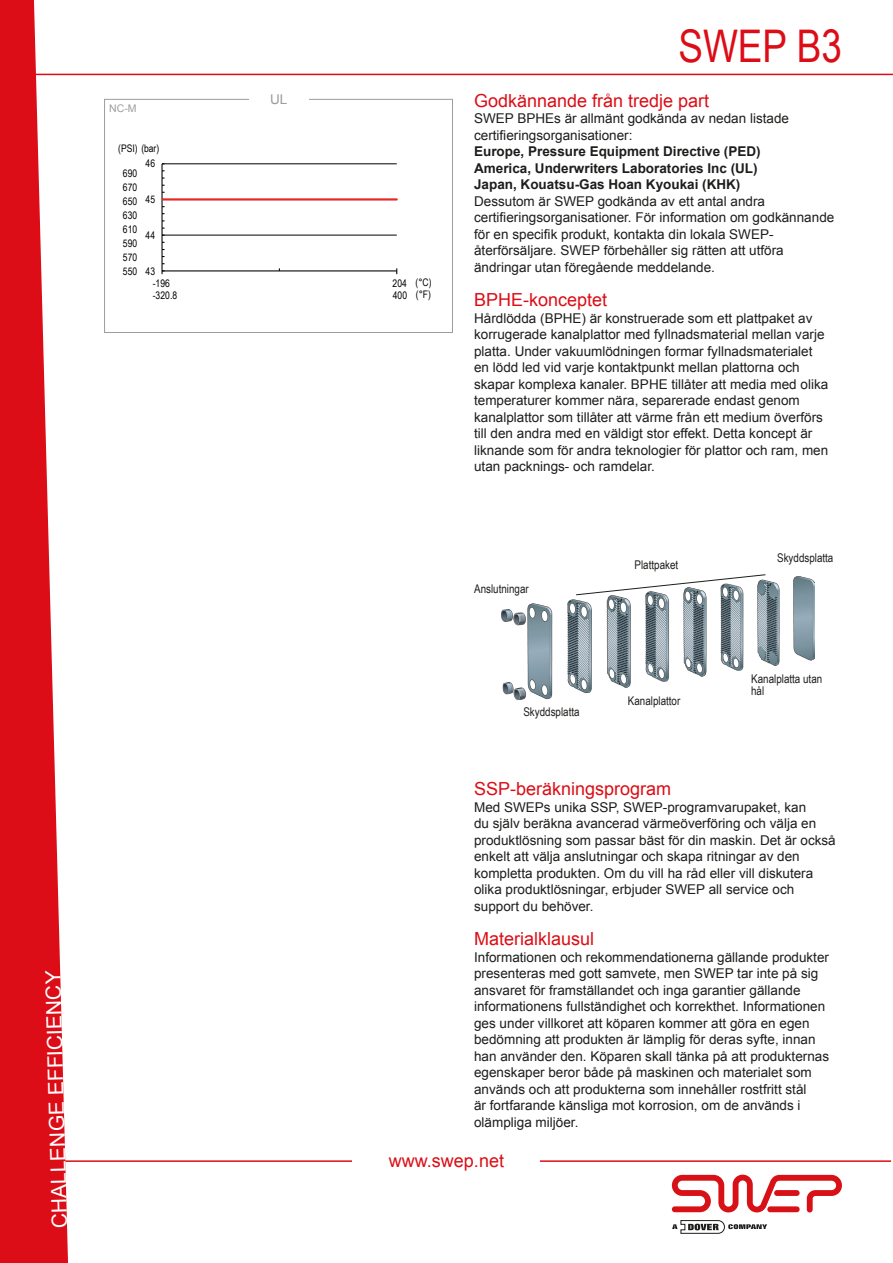
<style>
.page{position:relative;width:893px;height:1263px;background:#fff}
.page>*{position:absolute;margin:0;border:0;box-sizing:border-box;transform-origin:0 0}
.Rubrik_Arial_bold_30{font:45px "Arial Narrow";color:#dc0d16}
.t1{font:21px "Arial";color:#fff}
.t2{font:18px "Arial";color:#dc0d16}
.t3{font:13.5px/16.5px "Arial";color:#1d1d1b}
.t4{font:700 13.5px/16.5px "Arial";color:#1d1d1b}
.Bröd_9_11{font:13.5px "Arial";color:#9d9d9d}
.t5{font:12px/12px "Arial Narrow";color:#1d1d1b}
.t6{font:10.5px "Arial Narrow";letter-spacing:.005em;color:#020204}
.Bröd_9_11-2{font:10.5px "Arial";color:#9d9d9d}
</style>
<div class="page">
<svg style="left:672px;top:1220px;width:95px;height:13px"></svg>
<svg style="left:672px;top:1175px;width:170px;height:37px"></svg>
<svg style="left:0;top:0;width:68px;height:1263px;fill:#dc0d16"></svg>
<hr style="left:0;top:1160px;width:891px;height:2px;background:#dc0d16">
<hr style="left:0;top:74px;width:893px;height:1px;background:#dc0d16">
<div style="left:353px;top:1154px;width:187px;height:13px;background:#fff"></div>
<img style="left:501px;top:577px;width:314px;height:122px">
<svg style="left:575px;top:574px;width:191px;height:22px"></svg>
<div style="left:104px;top:99px;width:349px;height:234px;border:1px solid #9d9d9d"></div>
<div style="left:249px;top:94px;width:59px;height:10px;background:#fff"></div>
<hr style="left:162px;top:164px;width:235px;height:1px;background:#020204">
<hr style="left:162px;top:235px;width:235px;height:1px;background:#020204">
<hr style="left:161px;top:164px;width:2px;height:107px;background:#020204">
<hr style="left:162px;top:270px;width:235px;height:1px;background:#020204">
<svg style="left:161px;top:270px;width:4px;height:4px"></svg>
<hr style="left:162px;top:198px;width:235px;height:3px;background:#e52821">
<h2 class="t1" style="left:47px;top:1229px;width:259px;rotate:-92deg">CHALLENGE EFFICIENCY</h2>
<p class="Bröd_9_11-2" style="left:109px;top:101px;width:29px">NC-M</p>
<p class="t6" style="left:118px;top:140px;width:43px">(PSI) (bar)</p>
<p class="t6" style="left:123px;top:166px;width:16px">690</p>
<p class="t6" style="left:123px;top:180px;width:16px">670</p>
<p class="t6" style="left:123px;top:194px;width:16px">650</p>
<p class="t6" style="left:123px;top:207px;width:16px">630</p>
<p class="t6" style="left:123px;top:221px;width:16px">610</p>
<p class="t6" style="left:123px;top:235px;width:16px">590</p>
<p class="t6" style="left:123px;top:249px;width:16px">570</p>
<p class="t6" style="left:123px;top:263px;width:16px">550</p>
<p class="t6" style="left:146px;top:156px;width:11px">46</p>
<p class="t6" style="left:146px;top:192px;width:11px">45</p>
<p class="t6" style="left:146px;top:227px;width:11px">44</p>
<p class="t6" style="left:146px;top:263px;width:11px">43</p>
<p class="Bröd_9_11" style="left:270px;top:91px;width:19px">UL</p>
<p class="t6" style="left:153px;top:276px;width:19px">-196</p>
<p class="t6" style="left:393px;top:275px;width:40px">204 (°C)</p>
<p class="t6" style="left:153px;top:288px;width:26px">-320.8</p>
<p class="t6" style="left:393px;top:287px;width:40px">400 (°F)</p>
<p class="Rubrik_Arial_bold_30" style="left:678px;top:14px;width:165px">SWEP B3</p>
<h3 class="t2" style="left:474px;top:88px;width:237px">Godkännande från tredje part</h3>
<p class="t3" style="left:474px;top:110px;width:316px">SWEP BPHEs är allmänt godkända av nedan listade certifieringsorganisationer:</p>
<p class="t4" style="left:474px;top:143px;width:288px">Europe, Pressure Equipment Directive (PED)<br>America, Underwriters Laboratories Inc (UL)<br>Japan, Kouatsu-Gas Hoan Kyoukai (KHK)</p>
<p class="t3" style="left:474px;top:193px;width:362px">Dessutom är SWEP godkända av ett antal andra certifieringsorganisationer. För information om godkännande för en specifik produkt, kontakta din lokala SWEP&shy;återförsäljare. SWEP förbehåller sig rätten att utföra ändringar utan föregående meddelande.</p>
<h3 class="t2" style="left:474px;top:288px;width:135px">BPHE-konceptet</h3>
<p class="t3" style="left:474px;top:310px;width:356px">Hårdlödda (BPHE) är konstruerade som ett plattpaket av korrugerade kanalplattor med fyllnadsmaterial mellan varje platta. Under vakuumlödningen formar fyllnadsmaterialet en lödd led vid varje kontaktpunkt mellan plattorna och skapar komplexa kanaler. BPHE tillåter att media med olika temperaturer kommer nära, separerade endast genom kanalplattor som tillåter att värme från ett medium överförs till den andra med en väldigt stor effekt. Detta koncept är liknande som för andra teknologier för plattor och ram, men utan packnings- och ramdelar.</p>
<p class="t5" style="left:474px;top:582px;width:56px">Anslutningar</p>
<p class="t5" style="left:523px;top:705px;width:58px">Skyddsplatta</p>
<p class="t5" style="left:634px;top:559px;width:45px">Plattpaket</p>
<p class="t5" style="left:628px;top:694px;width:54px">Kanalplattor</p>
<p class="t5" style="left:777px;top:551px;width:58px">Skyddsplatta</p>
<p class="t5" style="left:751px;top:672px;width:73px">Kanalplatta utan hål</p>
<h3 class="t2" style="left:474px;top:777px;width:199px">SSP-beräkningsprogram</h3>
<p class="t3" style="left:474px;top:799px;width:363px">Med SWEPs unika SSP, SWEP-programvarupaket, kan<br>du själv beräkna avancerad värmeöverföring och välja en produktlösning som passar bäst för din maskin. Det är också enkelt att välja anslutningar och skapa ritningar av den kompletta produkten. Om du vill ha råd eller vill diskutera olika produktlösningar, erbjuder SWEP all service och support du behöver.</p>
<h3 class="t2" style="left:474px;top:927px;width:122px">Materialklausul</h3>
<p class="t3" style="left:474px;top:949px;width:356px">Informationen och rekommendationerna gällande produkter presenteras med gott samvete, men SWEP tar inte på sig ansvaret för framställandet och inga garantier gällande informationens fullständighet och korrekthet. Informationen ges under villkoret att köparen kommer att göra en egen bedömning att produkten är lämplig för deras syfte, innan han använder den. Köparen skall tänka på att produkternas egenskaper beror både på maskinen och materialet som används och att produkterna som innehåller rostfritt stål<br>är fortfarande känsliga mot korrosion, om de används i olämpliga miljöer.</p>
<h3 class="t2" style="left:389px;top:1149px;width:117px">www.swep.net</h3>
</div>
